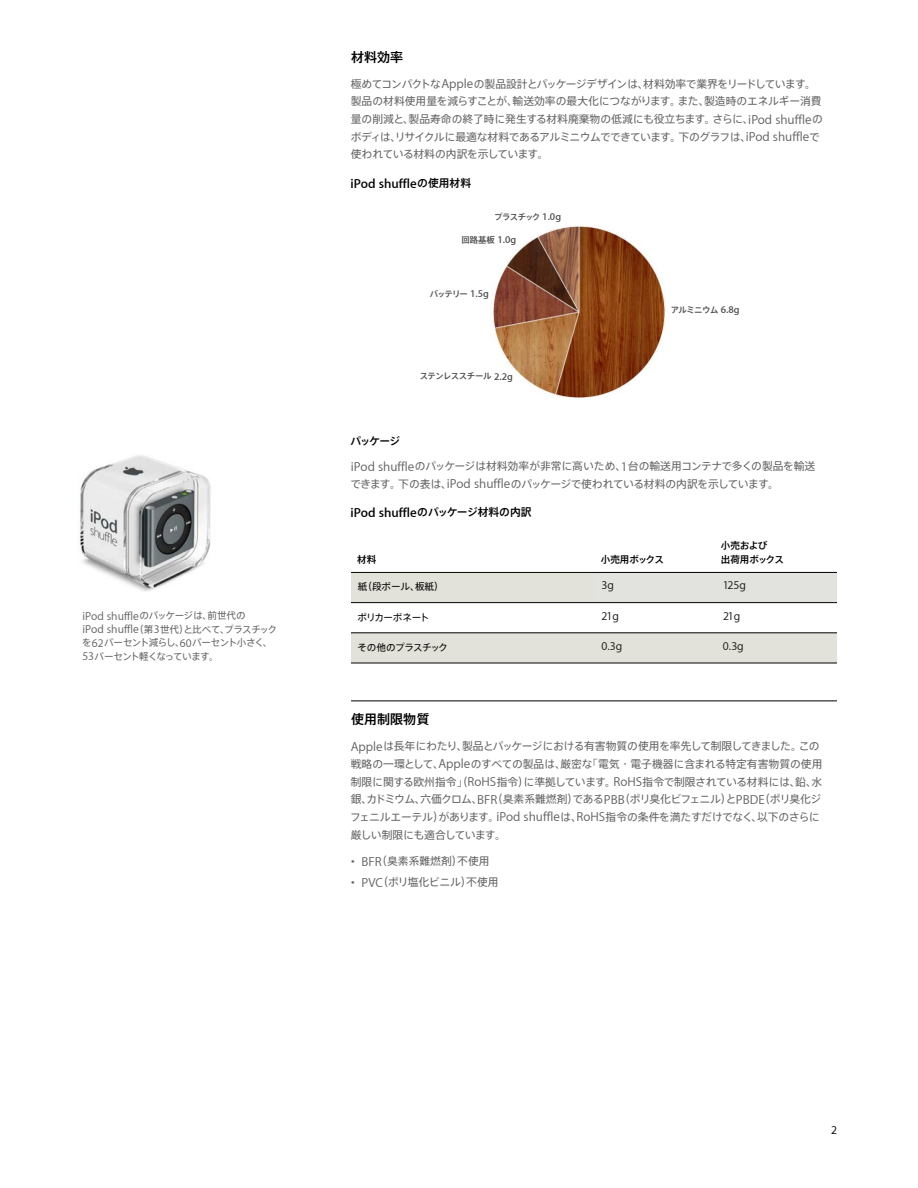
<style>
.page{position:relative;width:918px;height:1188px;background:#fff}
.page>*{position:absolute;margin:0;border:0;box-sizing:border-box;transform-origin:0 0}
.t1{font:600 13.35px "Myriad Set";color:#000}
.t2{font:500 13.05px "Axis Std";color:#000}
.t3{font:12px "Myriad Set Text";color:#1a1918}
.t4{font:12px "Myriad Set Text";color:#000}
.t5{font:10.8px/17.7px "Axis Std";letter-spacing:-.03em;color:#636363}
.t6{font:10.8px "Axis Std";letter-spacing:-.01em;color:#636363}
.t7{font:10.8px "Axis Std";color:#636363}
.t8{font:500 10.8px "Axis Std";letter-spacing:-.1em;color:#000}
.t9{font:9.6px/13.5px "Axis Std";letter-spacing:-.065em;color:#636363}
.t10{font:9.6px "Axis Std";letter-spacing:-.035em;color:#040000}
.t11{font:500 9.6px/13.5px "Axis Std";letter-spacing:-.04em;color:#040000}
.t12{font:500 9.6px "Axis Std";letter-spacing:-.065em;color:#040000}
.t13{font:500 9.6px "Axis Std";letter-spacing:-.02em;color:#040000}
.t14{font:500 8.4px "Axis Std";letter-spacing:-.06em;color:#4d4d4d}
.s1{font-family:"Myriad Set Text";font-size:11.85px}
.s2{font-family:"Myriad Set Text";font-size:13.35px}
.s3{font-family:"Axis Std";font-weight:500;font-size:10.8px}
.s4{font-family:"Myriad Set";font-weight:600;font-size:10.35px}
</style>
<div class="page">
<svg style="left:351px;top:573px;width:486px;height:90px;fill:#e2e2da"></svg>
<hr style="left:351px;top:663px;width:486px;height:1px;background:#000">
<hr style="left:351px;top:633px;width:486px;height:1px;background:#000">
<hr style="left:351px;top:602px;width:486px;height:1px;background:#000">
<hr style="left:351px;top:572px;width:486px;height:1px;background:#000">
<hr style="left:351px;top:701px;width:486px;height:1px;background:#000">
<img style="left:493px;top:225px;width:173px;height:172px">
<img style="left:79px;top:455px;width:132px;height:136px">
<p class="t9" style="left:82px;top:608px;width:197px"><span class="s1">iPod shuffle</span>のパッケージは、前世代の<br><span class="s1">iPod shuffle</span>（第<span class="s1">3</span>世代）と比べて、プラスチックを<span class="s1">62</span>パーセント減らし、<span class="s1">60</span>パーセント小さく、<br><span class="s1">53</span>パーセント軽くなっています。</p>
<p class="t2" style="left:351px;top:47px;width:54px">材料効率</p>
<p class="t5" style="left:351px;top:74px;width:474px">極めてコンパクトな<span class="s2">Apple</span>の製品設計とパッケージデザインは、材料効率で業界をリードしています。製品の材料使用量を減らすことが、輸送効率の最大化につながります。また、製造時のエネルギー消費量の削減と、製品寿命の終了時に発生する材料廃棄物の低減にも役立ちます。さらに、<span class="s2">iPod shuffle</span>のボディは、リサイクルに最適な材料であるアルミニウムでできています。下のグラフは、<span class="s2">iPod shuffle</span>で使われている材料の内訳を示しています。</p>
<p class="t1" style="left:350px;top:175px;width:122px">iPod shuffle<span class="s3">の使用材料</span></p>
<p class="t14" style="left:494px;top:211px;width:69px">プラスチック <span class="s4">1.0g</span></p>
<p class="t14" style="left:461px;top:233px;width:56px">回路基板 <span class="s4">1.0g</span></p>
<p class="t14" style="left:430px;top:287px;width:61px">バッテリー <span class="s4">1.5g</span></p>
<p class="t14" style="left:420px;top:370px;width:95px">ステンレススチール <span class="s4">2.2g</span></p>
<p class="t8" style="left:350px;top:433px;width:51px">パッケージ</p>
<p class="t14" style="left:671px;top:303px;width:70px">アルミニウム <span class="s4">6.8g</span></p>
<p class="t5" style="left:350px;top:457px;width:467px"><span class="s2">iPod shuffle</span>のパッケージは材料効率が非常に高いため、<span class="s2">1</span>台の輸送用コンテナで多くの製品を輸送できます。下の表は、<span class="s2">iPod shuffle</span>のパッケージで使われている材料の内訳を示しています。</p>
<p class="t1" style="left:350px;top:504px;width:183px">iPod shuffle<span class="s3">のパッケージ材料の内訳</span></p>
<p class="t13" style="left:357px;top:552px;width:21px">材料</p>
<p class="t12" style="left:601px;top:552px;width:65px">小売用ボックス</p>
<p class="t11" style="left:721px;top:538px;width:65px">小売および<br>出荷用ボックス</p>
<p class="t10" style="left:358px;top:580px;width:88px">紙（段ボール、板紙）</p>
<p class="t10" style="left:358px;top:610px;width:73px">ポリカーボネート</p>
<p class="t10" style="left:358px;top:640px;width:92px">その他のプラスチック</p>
<p class="t2" style="left:351px;top:709px;width:80px">使用制限物質</p>
<p class="t3" style="left:601px;top:578px;width:14px">3g</p>
<p class="t3" style="left:723px;top:578px;width:24px">125g</p>
<p class="t3" style="left:601px;top:608px;width:19px">21g</p>
<p class="t3" style="left:723px;top:608px;width:19px">21g</p>
<p class="t3" style="left:601px;top:638px;width:22px">0.3g</p>
<p class="t3" style="left:723px;top:638px;width:22px">0.3g</p>
<p class="t5" style="left:350px;top:737px;width:474px"><span class="s2">Apple</span>は長年にわたり、製品とパッケージにおける有害物質の使用を率先して制限してきました。この戦略の一環として、<span class="s2">Apple</span>のすべての製品は、厳密な「電気・電子機器に含まれる特定有害物質の使用制限に関する欧州指令」（<span class="s2">RoHS</span>指令）に準拠しています。<span class="s2">RoHS</span>指令で制限されている材料には、鉛、水銀、カドミウム、六価クロム、<span class="s2">BFR</span>（臭素系難燃剤）である<span class="s2">PBB</span>（ポリ臭化ビフェニル）と<span class="s2">PBDE</span>（ポリ臭化ジフェニルエーテル）があります。<span class="s2">iPod shuffle</span>は、<span class="s2">RoHS</span>指令の条件を満たすだけでなく、以下のさらに厳しい制限にも適合しています。</p>
<p class="t7" style="left:351px;top:853px;width:140px"><span class="s2">• BFR</span>（臭素系難燃剤）不使用</p>
<p class="t6" style="left:351px;top:874px;width:149px"><span class="s2">• PVC</span>（ポリ塩化ビニル）不使用</p>
<p class="t4" style="left:831px;top:1123px;width:7px">2</p>
</div>
